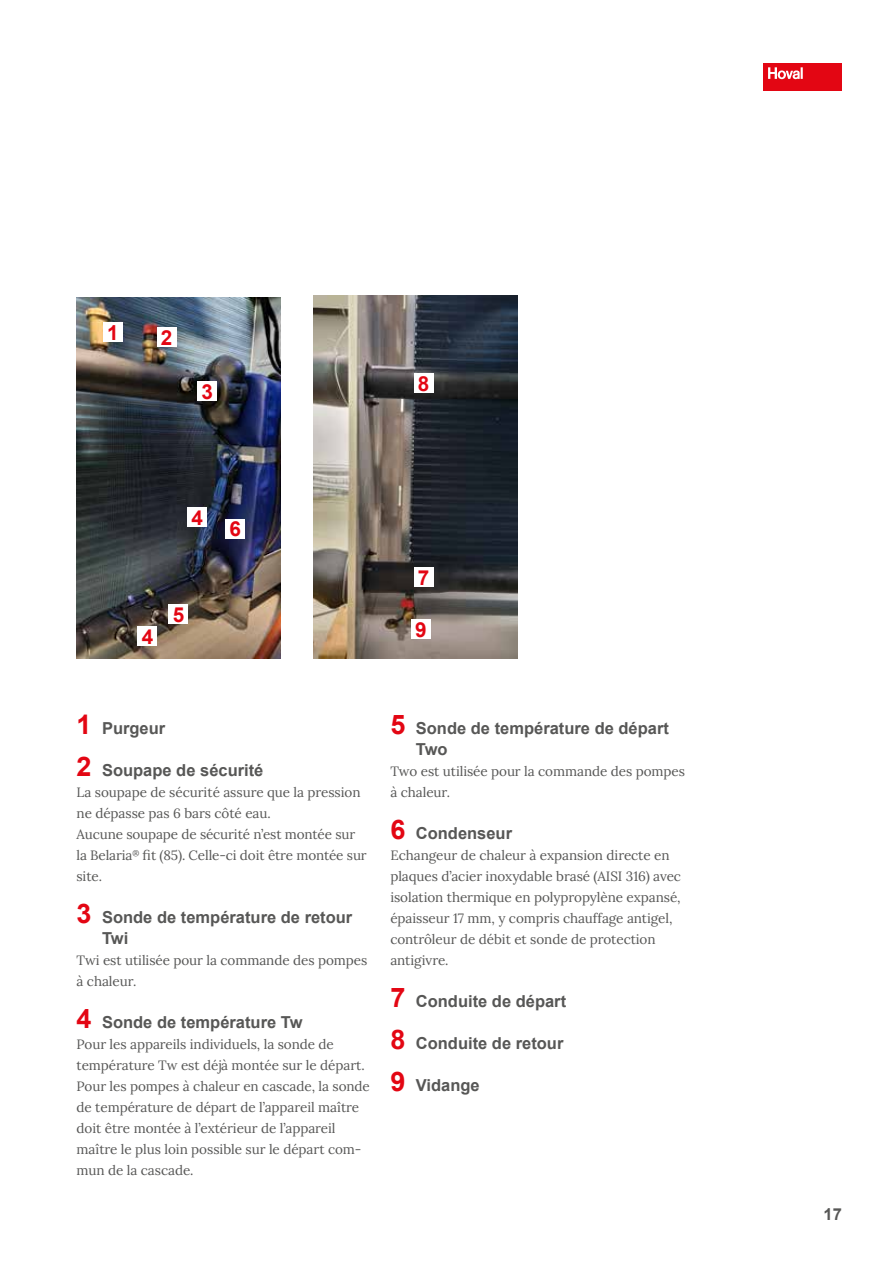
<style>
.page{position:relative;width:893px;height:1263px;background:#fff}
.page>*{position:absolute;margin:0;border:0;box-sizing:border-box;transform-origin:0 0}
.t1{font:700 20.7px "Arial";color:#e30613}
.t2{font:700 16.5px/21px "Arial";color:#575756}
.t3{font:13.5px/21px "Lora";letter-spacing:-.005em;color:#575756}
.s1{font-size:27px;color:#e30613}
</style>
<div class="page">
<img style="left:77px;top:297px;width:203px;height:362px">
<div style="left:103px;top:323px;width:20px;height:19px;background:#fff"></div>
<div style="left:157px;top:327px;width:19px;height:20px;background:#fff"></div>
<div style="left:197px;top:381px;width:20px;height:20px;background:#fff"></div>
<div style="left:187px;top:507px;width:20px;height:20px;background:#fff"></div>
<div style="left:225px;top:519px;width:20px;height:19px;background:#fff"></div>
<div style="left:138px;top:626px;width:19px;height:20px;background:#fff"></div>
<div style="left:169px;top:604px;width:19px;height:20px;background:#fff"></div>
<img style="left:314px;top:296px;width:204px;height:363px">
<div style="left:414px;top:373px;width:19px;height:20px;background:#fff"></div>
<div style="left:414px;top:567px;width:19px;height:20px;background:#fff"></div>
<div style="left:411px;top:619px;width:20px;height:20px;background:#fff"></div>
<div style="left:763px;top:63px;width:79px;height:27px;background:#e30613"></div>
<svg style="left:768px;top:67px;width:35px;height:12px"></svg>
<h1 class="t1" style="left:107px;top:319px;width:13px">1</h1>
<h1 class="t1" style="left:161px;top:324px;width:13px">2</h1>
<h1 class="t1" style="left:201px;top:378px;width:13px">3</h1>
<h1 class="t1" style="left:418px;top:370px;width:13px">8</h1>
<h1 class="t1" style="left:192px;top:504px;width:13px">4</h1>
<h1 class="t1" style="left:229px;top:515px;width:13px">6</h1>
<h1 class="t1" style="left:142px;top:623px;width:13px">4</h1>
<h1 class="t1" style="left:173px;top:601px;width:13px">5</h1>
<h1 class="t1" style="left:418px;top:564px;width:13px">7</h1>
<h1 class="t1" style="left:415px;top:616px;width:13px">9</h1>
<p class="t2" style="left:77px;top:718px;width:90px"><span class="s1">1</span> Purgeur</p>
<p class="t2" style="left:77px;top:760px;width:188px"><span class="s1">2</span> Soupape de sécurité</p>
<p class="t3" style="left:77px;top:781px;width:292px">La soupape de sécurité assure que la pression ne dépasse pas 6 bars côté eau.<br>Aucune soupape de sécurité n’est montée sur la Belaria<sup>®</sup> fit (85). Celle-ci doit être montée sur site.</p>
<p class="t2" style="left:102px;top:907px;width:252px;text-indent:-26px"><span class="s1">3</span> Sonde de température de retour<br>Twi</p>
<p class="t3" style="left:77px;top:949px;width:292px">Twi est utilisée pour la commande des pompes à chaleur.</p>
<p class="t2" style="left:77px;top:1012px;width:227px"><span class="s1">4</span> Sonde de température Tw</p>
<p class="t3" style="left:77px;top:1033px;width:295px">Pour les appareils individuels, la sonde de température Tw est déjà montée sur le départ.<br>Pour les pompes à chaleur en cascade, la sonde de température de départ de l’appareil maître doit être montée à l’extérieur de l’appareil maître le plus loin possible sur le départ com&shy;mun de la cascade.</p>
<p class="t2" style="left:416px;top:718px;width:255px;text-indent:-26px"><span class="s1">5</span> Sonde de température de départ<br>Two</p>
<p class="t3" style="left:390px;top:760px;width:296px">Two est utilisée pour la commande des pompes à chaleur.</p>
<p class="t2" style="left:390px;top:823px;width:123px"><span class="s1">6</span> Condenseur</p>
<p class="t3" style="left:390px;top:844px;width:292px">Echangeur de chaleur à expansion directe en plaques d’acier inoxydable brasé (AISI 316) avec isolation thermique en polypropylène expansé, épaisseur 17 mm, y compris chauffage antigel, contrôleur de débit et sonde de protection antigivre.</p>
<p class="t2" style="left:390px;top:991px;width:177px"><span class="s1">7</span> Conduite de départ</p>
<p class="t2" style="left:390px;top:1033px;width:175px"><span class="s1">8</span> Conduite de retour</p>
<p class="t2" style="left:390px;top:1075px;width:91px"><span class="s1">9</span> Vidange</p>
<p class="t2" style="left:824px;top:1204px;width:20px">17</p>
</div>
